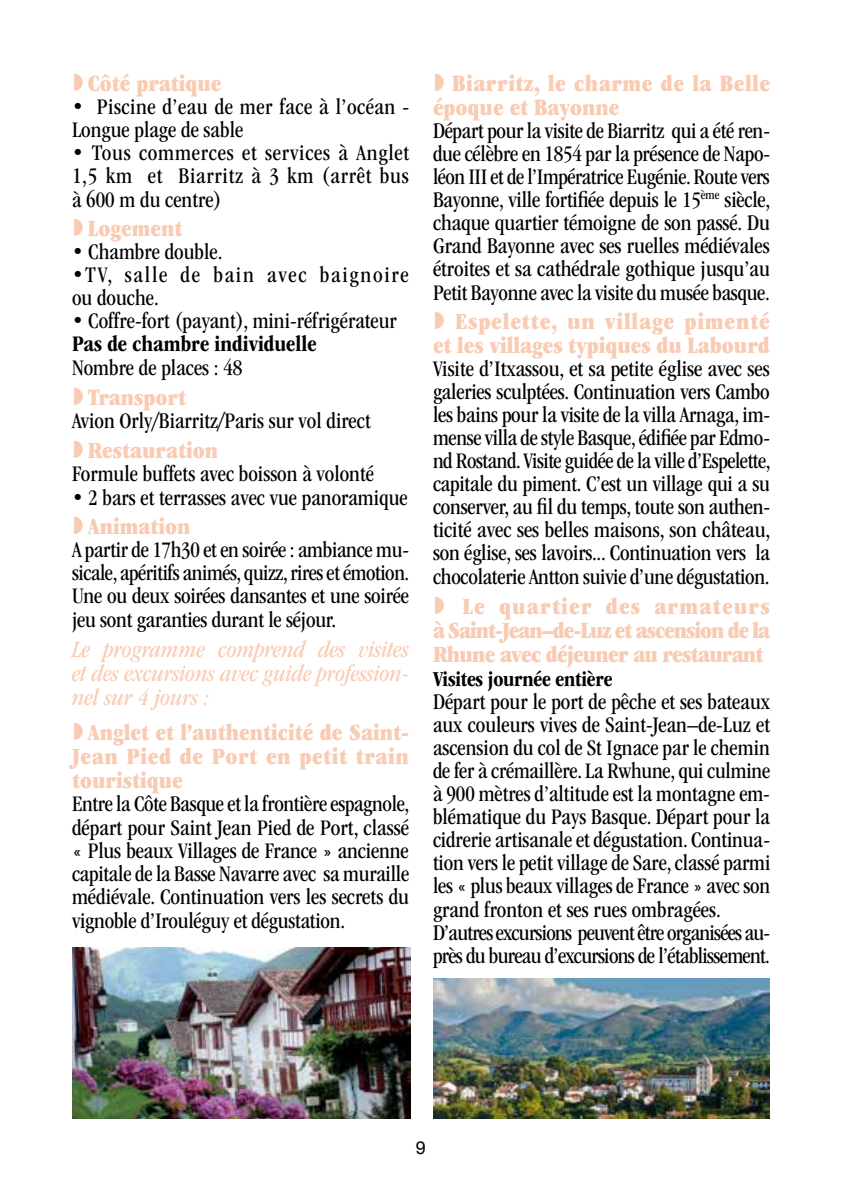
<style>
.page{position:relative;width:842px;height:1191px;background:#fff}
.page>*{position:absolute;margin:0;border:0;box-sizing:border-box;transform-origin:0 0}
.t1{font:24px/24px "ITC Garamond Std Ult Cond";color:#f9cbb3;text-align:justify}
.t2{font:italic condensed 24px/24px "ITC Garamond Std";color:#f9cbb3;text-align:justify}
.t3{font:24px/24px "ITC Garamond Std Ult Cond";letter-spacing:.02em;color:#f9cbb3}
.t4{font:condensed 23px/23.2px "ITC Garamond Std";color:#000;text-align:justify}
.t5{font:condensed 23px/23px "ITC Garamond Std";letter-spacing:.02em;color:#000}
.t6{font:condensed 23px/23px "ITC Garamond Std";letter-spacing:.07em;color:#000}
.t7{font:700 condensed 23px "ITC Garamond Std";color:#000}
.t8{font:700 condensed 22px "ITC Garamond Std";letter-spacing:-.01em;color:#000}
.t9{font:18px "Helvetica Neue";color:#000}
</style>
<div class="page">
<img style="left:72px;top:947px;width:338px;height:172px">
<img style="left:433px;top:978px;width:337px;height:141px">
<p class="t1" style="left:88px;top:71px;width:135px">Côté pratique</p>
<p class="t5" style="left:72px;top:95px;width:339px">• Piscine d’eau de mer face à l’océan -<br>Longue plage de sable</p>
<p class="t4" style="left:72px;top:141px;width:339px">• Tous commerces et services à Anglet 1,5 km et Biarritz à 3 km (arrêt bus à 600 m du centre)</p>
<p class="t1" style="left:88px;top:217px;width:96px">Logement</p>
<p class="t4" style="left:72px;top:240px;width:152px">• Chambre double.</p>
<p class="t6" style="left:72px;top:264px;width:338px">•TV, salle de bain avec baignoire ou douche.</p>
<p class="t4" style="left:72px;top:309px;width:326px">• Coffre-fort (payant), mini-réfrigérateur</p>
<p class="t7" style="left:72px;top:331px;width:246px">Pas de chambre individuelle</p>
<p class="t4" style="left:72px;top:356px;width:172px">Nombre de places : 48</p>
<p class="t1" style="left:88px;top:385px;width:100px">Transport</p>
<p class="t4" style="left:72px;top:409px;width:300px">Avion Orly/Biarritz/Paris sur vol direct</p>
<p class="t1" style="left:88px;top:438px;width:132px">Restauration</p>
<p class="t4" style="left:72px;top:462px;width:303px">Formule buffets avec boisson à volonté</p>
<p class="t4" style="left:72px;top:486px;width:337px">• 2 bars et terrasses avec vue panoramique</p>
<p class="t1" style="left:88px;top:515px;width:104px">Animation</p>
<p class="t4" style="left:72px;top:538px;width:339px">A partir de 17h30 et en soirée : ambiance mu&shy;sicale, apéritifs animés, quizz, rires et émotion.<br>Une ou deux soirées dansantes et une soirée jeu sont garanties durant le séjour.</p>
<p class="t2" style="left:72px;top:638px;width:338px">Le programme comprend des visites et des excursions avec guide profession&shy;nel sur 4 jours :</p>
<p class="t1" style="left:72px;top:721px;width:338px;text-indent:16px">Anglet et l’authenticité de Saint-Jean Pied de Port en petit train touristique</p>
<p class="t4" style="left:72px;top:792px;width:339px">Entre la Côte Basque et la frontière espagnole, départ pour Saint Jean Pied de Port, classé « Plus beaux Villages de France » ancienne capitale de la Basse Navarre avec sa muraille médiévale. Continuation vers les secrets du vignoble d’Irouléguy et dégustation.</p>
<p class="t3" style="left:433px;top:71px;width:339px;text-indent:19px">Biarritz, le charme de la Belle époque et Bayonne</p>
<p class="t4" style="left:433px;top:119px;width:339px">Départ pour la visite de Biarritz qui a été ren&shy;due célèbre en 1854 par la présence de Napo&shy;léon III et de l’Impératrice Eugénie. Route vers Bayonne, ville fortifiée depuis le 15<sup>ème</sup> siècle, chaque quartier témoigne de son passé. Du Grand Bayonne avec ses ruelles médiévales étroites et sa cathédrale gothique jusqu’au Petit Bayonne avec la visite du musée basque.</p>
<p class="t1" style="left:433px;top:310px;width:339px;text-align:right">Espelette, un village pimenté et les villages typiques du Labourd</p>
<p class="t4" style="left:433px;top:357px;width:339px">Visite d’Itxassou, et sa petite église avec ses galeries sculptées. Continuation vers Cambo les bains pour la visite de la villa Arnaga, im&shy;mense villa de style Basque, édifiée par Edmo&shy;nd Rostand. Visite guidée de la ville d’Espelette, capitale du piment. C’est un village qui a su conserver, au fil du temps, toute son authen&shy;ticité avec ses belles maisons, son château, son église, ses lavoirs... Continuation vers la chocolaterie Antton suivie d’une dégustation.</p>
<p class="t1" style="left:433px;top:594px;width:339px;text-indent:29px">Le quartier des armateurs à Saint-Jean–de-Luz et ascension de la Rhune avec déjeuner au restaurant</p>
<p class="t8" style="left:433px;top:667px;width:181px">Visites journée entière</p>
<p class="t4" style="left:433px;top:690px;width:339px;text-align:left">Départ pour le port de pêche et ses bateaux aux couleurs vives de Saint-Jean–de-Luz et ascension du col de St Ignace par le chemin de fer à crémaillère. La Rwhune, qui culmine à 900 mètres d’altitude est la montagne em&shy;blématique du Pays Basque. Départ pour la cidrerie artisanale et dégustation. Continua&shy;tion vers le petit village de Sare, classé parmi les « plus beaux villages de France » avec son grand fronton et ses rues ombragées.<br>D’autres excursions peuvent être organisées au&shy;près du bureau d’excursions de l’établissement.</p>
<p class="t9" style="left:416px;top:1134px;width:12px">9</p>
</div>
